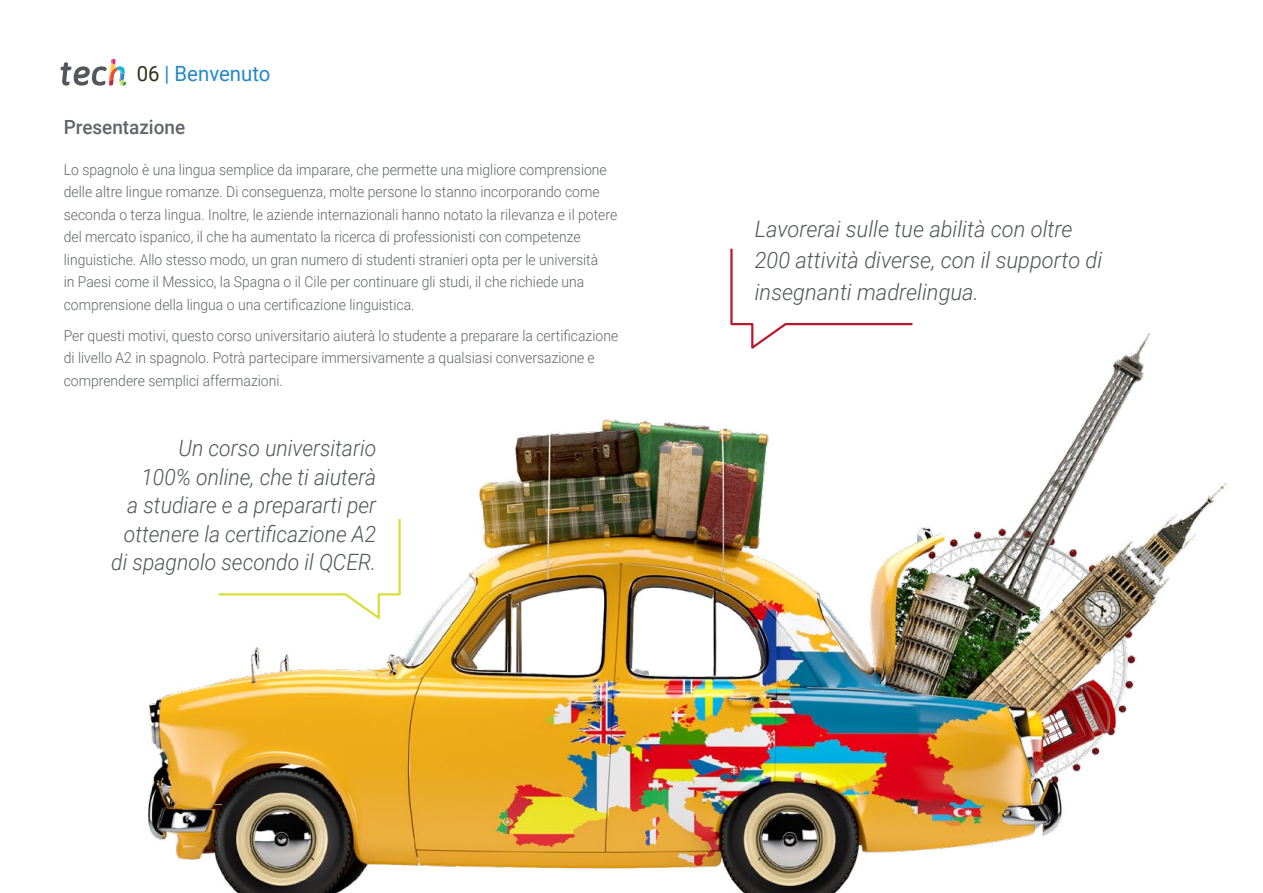
<style>
.page{position:relative;width:1263px;height:893px;background:#fff}
.page>*{position:absolute;margin:0;border:0;box-sizing:border-box;transform-origin:0 0}
.t1{font:italic 300 22.5px/28.5px "Roboto";color:#52555b;text-align:right;scale:.94 1}
.t2{font:italic 300 22.5px/31.5px "Roboto";color:#52555b}
.t3{font:21px "Roboto";color:#2488c9}
.t4{font:500 19.5px "Roboto";color:#61646a}
.t5{font:300 15px/22.5px "Roboto";color:#61646a;scale:.93 1}
.s1{color:#312e20}
</style>
<div class="page">
<svg style="left:61px;top:59px;width:65px;height:27px"></svg>
<img style="left:148px;top:334px;width:1079px;height:559px">
<svg style="left:216px;top:517px;width:186px;height:105px"></svg>
<svg style="left:729px;top:248px;width:186px;height:104px"></svg>
<h2 class="t3" style="left:137px;top:59px;width:135px"><span class="s1">06</span> | Benvenuto</h2>
<h3 class="t4" style="left:64px;top:113px;width:123px">Presentazione</h3>
<p class="t5" style="left:64px;top:158px;width:597px">Lo spagnolo è una lingua semplice da imparare, che permette una migliore comprensione delle altre lingue romanze. Di conseguenza, molte persone lo stanno incorporando come seconda o terza lingua. Inoltre, le aziende internazionali hanno notato la rilevanza e il potere del mercato ispanico, il che ha aumentato la ricerca di professionisti con competenze linguistiche. Allo stesso modo, un gran numero di studenti stranieri opta per le università<br>in Paesi come il Messico, la Spagna o il Cile per continuare gli studi, il che richiede una comprensione della lingua o una certificazione linguistica.</p>
<p class="t5" style="left:64px;top:324px;width:598px">Per questi motivi, questo corso universitario aiuterà lo studente a preparare la certificazione di livello A2 in spagnolo. Potrà partecipare immersivamente a qualsiasi conversazione e comprendere semplici affermazioni.</p>
<h1 class="t1" style="left:111px;top:433px;width:283px">Un corso universitario<br>100% online, che ti aiuterà<br>a studiare e a prepararti per ottenere la certificazione A2 di spagnolo secondo il QCER.</h1>
<h1 class="t2" style="left:755px;top:212px;width:349px">Lavorerai sulle tue abilità con oltre<br>200 attività diverse, con il supporto di insegnanti madrelingua.</h1>
</div>
